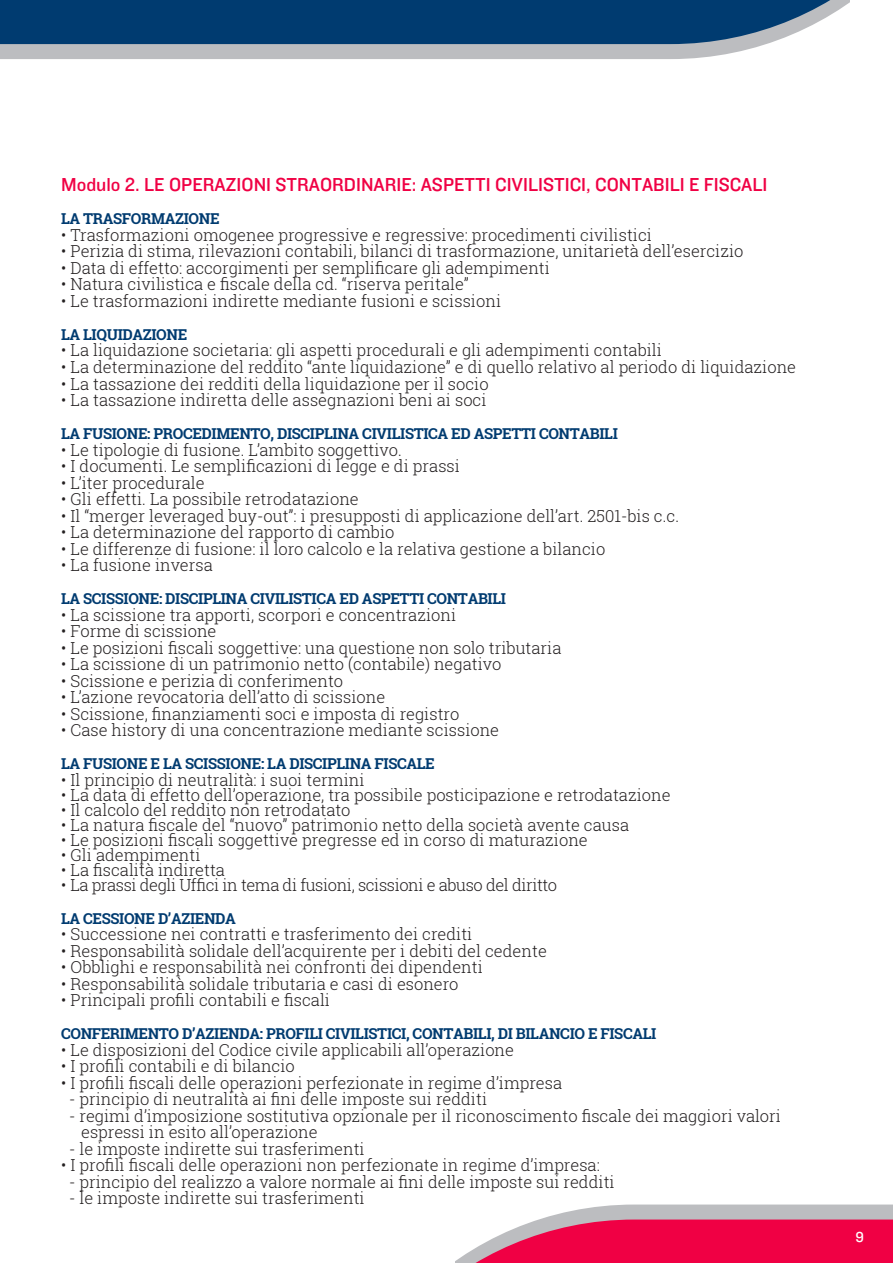
<style>
.page{position:relative;width:893px;height:1263px;background:#fff}
.page>*{position:absolute;margin:0;border:0;box-sizing:border-box;transform-origin:0 0}
.t1{font:19.5px "Knockout HTF31 Junior Middlewt";color:#f00044}
.t2{font:300 16.5px/16.5px "Roboto Slab";color:#231f20}
.t3{font:300 16.5px "Roboto Slab";letter-spacing:-.025em;color:#231f20}
.t4{font:700 15px "Roboto Slab";letter-spacing:-.025em;color:#003b70}
.t5{font:15px "Knockout HTF31 Junior Middlewt";color:#fff}
</style>
<div class="page">
<svg style="left:455px;top:1204px;width:438px;height:59px;background:#e5527d"></svg>
<svg style="left:0;top:44px;width:766px;height:15px;background:#bdbec2"></svg>
<svg style="left:0;top:0;width:849px;height:44px;background:#114878"></svg>
<p class="t1" style="left:61px;top:175px;width:708px">Modulo 2. LE OPERAZIONI STRAORDINARIE: ASPETTI CIVILISTICI, CONTABILI E FISCALI</p>
<p class="t4" style="left:61px;top:209px;width:160px">LA TRASFORMAZIONE</p>
<p class="t2" style="left:61px;top:226px;width:592px">• Trasformazioni omogenee progressive e regressive: procedimenti civilistici</p>
<p class="t2" style="left:61px;top:243px;width:684px">• Perizia di stima, rilevazioni contabili, bilanci di trasformazione, unitarietà dell’esercizio</p>
<p class="t2" style="left:61px;top:259px;width:490px">• Data di effetto: accorgimenti per semplificare gli adempimenti</p>
<p class="t2" style="left:61px;top:276px;width:409px">• Natura civilistica e fiscale della cd. “riserva peritale”</p>
<p class="t2" style="left:61px;top:292px;width:442px">• Le trasformazioni indirette mediante fusioni e scissioni</p>
<p class="t4" style="left:61px;top:324px;width:128px">LA LIQUIDAZIONE</p>
<p class="t2" style="left:61px;top:342px;width:602px">• La liquidazione societaria: gli aspetti procedurali e gli adempimenti contabili</p>
<p class="t2" style="left:61px;top:358px;width:736px">• La determinazione del reddito “ante liquidazione” e di quello relativo al periodo di liquidazione</p>
<p class="t2" style="left:61px;top:375px;width:429px">• La tassazione dei redditi della liquidazione per il socio</p>
<p class="t2" style="left:61px;top:391px;width:427px">• La tassazione indiretta delle assegnazioni beni ai soci</p>
<p class="t4" style="left:61px;top:423px;width:558px">LA FUSIONE: PROCEDIMENTO, DISCIPLINA CIVILISTICA ED ASPETTI CONTABILI</p>
<p class="t2" style="left:61px;top:441px;width:342px">• Le tipologie di fusione. L’ambito soggettivo.</p>
<p class="t2" style="left:61px;top:457px;width:400px">• I documenti. Le semplificazioni di legge e di prassi</p>
<p class="t2" style="left:61px;top:474px;width:145px">• L’iter procedurale</p>
<p class="t2" style="left:61px;top:490px;width:299px">• Gli effetti. La possibile retrodatazione</p>
<p class="t2" style="left:61px;top:507px;width:619px">• Il “merger leveraged buy-out”: i presupposti di applicazione dell’art. 2501-bis c.c.</p>
<p class="t2" style="left:61px;top:523px;width:335px">• La determinazione del rapporto di cambio</p>
<p class="t2" style="left:61px;top:540px;width:546px">• Le differenze di fusione: il loro calcolo e la relativa gestione a bilancio</p>
<p class="t2" style="left:61px;top:556px;width:153px">• La fusione inversa</p>
<p class="t4" style="left:61px;top:588px;width:446px">LA SCISSIONE: DISCIPLINA CIVILISTICA ED ASPETTI CONTABILI</p>
<p class="t2" style="left:61px;top:606px;width:397px">• La scissione tra apporti, scorpori e concentrazioni</p>
<p class="t2" style="left:61px;top:622px;width:157px">• Forme di scissione</p>
<p class="t2" style="left:61px;top:639px;width:502px">• Le posizioni fiscali soggettive: una questione non solo tributaria</p>
<p class="t2" style="left:61px;top:655px;width:442px">• La scissione di un patrimonio netto (contabile) negativo</p>
<p class="t2" style="left:61px;top:672px;width:283px">• Scissione e perizia di conferimento</p>
<p class="t2" style="left:61px;top:688px;width:326px">• L’azione revocatoria dell’atto di scissione</p>
<p class="t2" style="left:61px;top:705px;width:400px">• Scissione, finanziamenti soci e imposta di registro</p>
<p class="t2" style="left:61px;top:721px;width:440px">• Case history di una concentrazione mediante scissione</p>
<p class="t4" style="left:61px;top:753px;width:375px">LA FUSIONE E LA SCISSIONE: LA DISCIPLINA FISCALE</p>
<p class="t2" style="left:61px;top:771px;width:305px">• Il principio di neutralità: i suoi termini</p>
<p class="t2" style="left:61px;top:786px;width:611px">• La data di effetto dell’operazione, tra possibile posticipazione e retrodatazione</p>
<p class="t2" style="left:61px;top:801px;width:291px">• Il calcolo del reddito non retrodatato</p>
<p class="t2" style="left:61px;top:816px;width:569px">• La natura fiscale del “nuovo” patrimonio netto della società avente causa</p>
<p class="t2" style="left:61px;top:831px;width:528px">• Le posizioni fiscali soggettive pregresse ed in corso di maturazione</p>
<p class="t2" style="left:61px;top:846px;width:141px">• Gli adempimenti</p>
<p class="t2" style="left:61px;top:861px;width:165px">• La fiscalità indiretta</p>
<p class="t3" style="left:61px;top:873px;width:498px">• La prassi degli Uffici in tema di fusioni, scissioni e abuso del diritto</p>
<p class="t4" style="left:61px;top:908px;width:176px">LA CESSIONE D’AZIENDA</p>
<p class="t2" style="left:61px;top:925px;width:413px">• Successione nei contratti e trasferimento dei crediti</p>
<p class="t2" style="left:61px;top:942px;width:487px">• Responsabilità solidale dell’acquirente per i debiti del cedente</p>
<p class="t2" style="left:61px;top:958px;width:423px">• Obblighi e responsabilità nei confronti dei dipendenti</p>
<p class="t2" style="left:61px;top:975px;width:399px">• Responsabilità solidale tributaria e casi di esonero</p>
<p class="t2" style="left:61px;top:991px;width:270px">• Principali profili contabili e fiscali</p>
<p class="t4" style="left:61px;top:1023px;width:597px">CONFERIMENTO D’AZIENDA: PROFILI CIVILISTICI, CONTABILI, DI BILANCIO E FISCALI</p>
<p class="t2" style="left:61px;top:1041px;width:454px">• Le disposizioni del Codice civile applicabili all’operazione</p>
<p class="t2" style="left:61px;top:1057px;width:235px">• I profili contabili e di bilancio</p>
<p class="t2" style="left:61px;top:1074px;width:503px">• I profili fiscali delle operazioni perfezionate in regime d’impresa</p>
<p class="t2" style="left:69px;top:1090px;width:419px">- principio di neutralità ai fini delle imposte sui redditi</p>
<p class="t2" style="left:81px;top:1107px;width:701px;text-indent:-12px">- regimi d’imposizione sostitutiva opzionale per il riconoscimento fiscale dei maggiori valori espressi in esito all’operazione</p>
<p class="t2" style="left:69px;top:1140px;width:297px">- le imposte indirette sui trasferimenti</p>
<p class="t2" style="left:61px;top:1156px;width:540px">• I profili fiscali delle operazioni non perfezionate in regime d’impresa:</p>
<p class="t2" style="left:69px;top:1173px;width:547px">- principio del realizzo a valore normale ai fini delle imposte sui redditi</p>
<p class="t2" style="left:69px;top:1189px;width:297px">- le imposte indirette sui trasferimenti</p>
<p class="t5" style="left:855px;top:1229px;width:10px">9</p>
</div>
